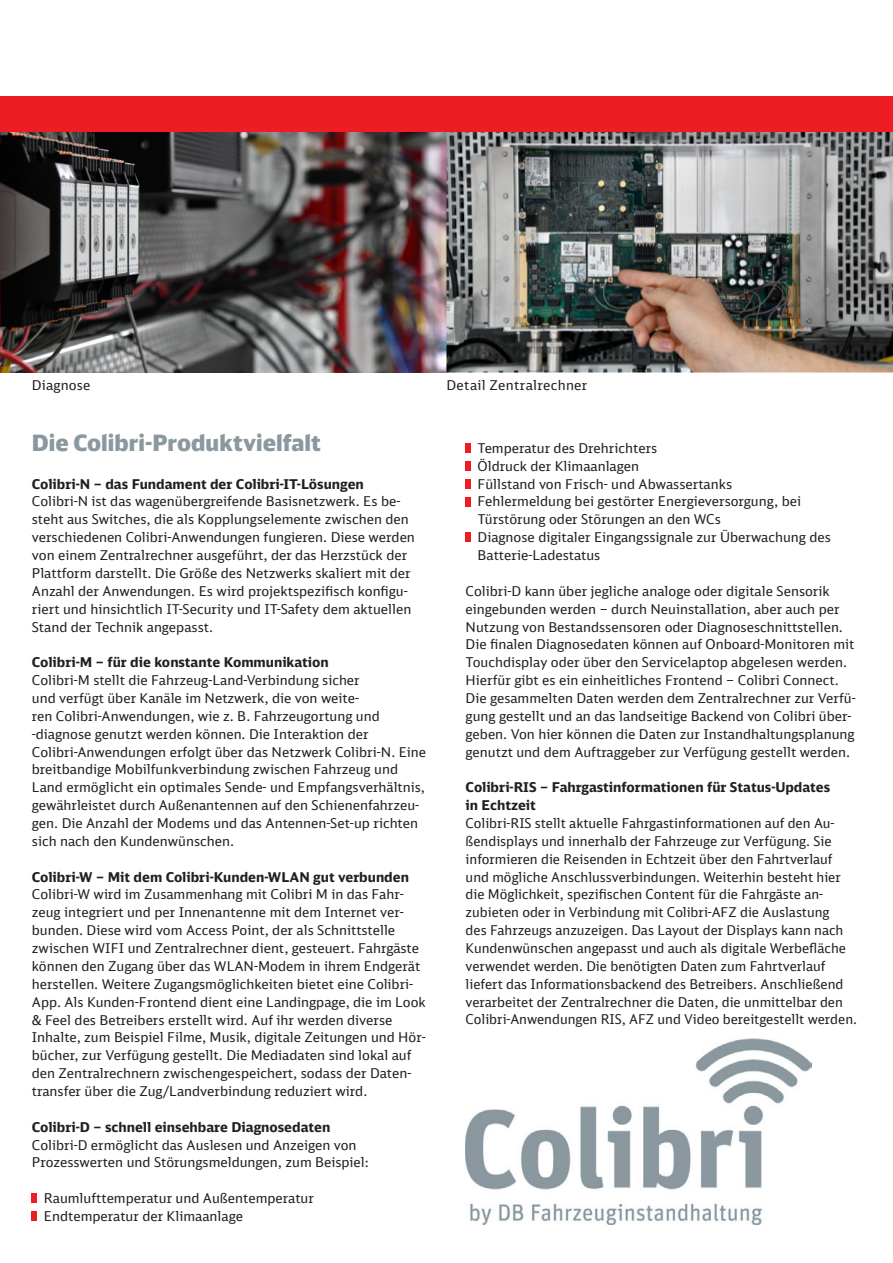
<style>
.page{position:relative;width:893px;height:1263px;background:#fff}
.page>*{position:absolute;margin:0;border:0;box-sizing:border-box;transform-origin:0 0}
.t1{font:900 22.5px "DB Head";letter-spacing:.005em;color:#8b98a0}
.t2{font:13.5px/17.9px "DB Sans";color:#231f20}
.t3{font:700 13.5px/17.9px "DB Sans";color:#231f20}
.t4{font:13.5px "DB Sans";letter-spacing:.025em;color:#231f20}
</style>
<div class="page">
<img style="left:0;top:131px;width:893px;height:241px">
<div style="left:0;top:96px;width:893px;height:35px;background:#ee1d23"></div>
<img style="left:466px;top:1039px;width:345px;height:185px">
<div style="left:32px;top:1193px;width:5px;height:10px;background:#ee1d23"></div>
<div style="left:32px;top:1211px;width:5px;height:10px;background:#ee1d23"></div>
<div style="left:466px;top:443px;width:5px;height:10px;background:#ee1d23"></div>
<div style="left:466px;top:461px;width:5px;height:10px;background:#ee1d23"></div>
<div style="left:466px;top:479px;width:5px;height:10px;background:#ee1d23"></div>
<div style="left:466px;top:497px;width:5px;height:9px;background:#ee1d23"></div>
<div style="left:466px;top:532px;width:5px;height:10px;background:#ee1d23"></div>
<p class="t2" style="left:32px;top:376px;width:60px">Diagnose</p>
<p class="t4" style="left:446px;top:377px;width:142px">Detail Zentralrechner</p>
<h1 class="t1" style="left:32px;top:429px;width:290px">Die Colibri-Produktvielfalt</h1>
<p class="t3" style="left:32px;top:474px;width:333px">Colibri-N – das Fundament der Colibri-IT-Lösungen</p>
<p class="t2" style="left:32px;top:492px;width:385px">Colibri-N ist das wagenübergreifende Basisnetzwerk. Es be&shy;steht aus Switches, die als Kopplungselemente zwischen den verschiedenen Colibri-Anwendungen fungieren. Diese werden von einem Zentralrechner ausgeführt, der das Herzstück der Plattform darstellt. Die Größe des Netzwerks skaliert mit der Anzahl der Anwendungen. Es wird projektspezifisch konfigu&shy;riert und hinsichtlich IT-Security und IT-Safety dem aktuellen Stand der Technik angepasst.</p>
<p class="t3" style="left:32px;top:653px;width:298px">Colibri-M – für die konstante Kommunikation</p>
<p class="t2" style="left:32px;top:671px;width:396px">Colibri-M stellt die Fahrzeug-Land-Verbindung sicher<br>und verfügt über Kanäle im Netzwerk, die von weite-<br>ren Colibri-Anwendungen, wie z. B. Fahrzeugortung und -diagnose genutzt werden können. Die Interaktion der Colibri-Anwendungen erfolgt über das Netzwerk Colibri-N. Eine breitbandige Mobilfunkverbindung zwischen Fahrzeug und Land ermöglicht ein optimales Sende- und Empfangsverhältnis, gewährleistet durch Außenantennen auf den Schienenfahrzeu&shy;gen. Die Anzahl der Modems und das Antennen-Set-up richten sich nach den Kundenwünschen.</p>
<p class="t3" style="left:32px;top:867px;width:379px">Colibri-W – Mit dem Colibri-Kunden-WLAN gut verbunden</p>
<p class="t2" style="left:32px;top:885px;width:396px">Colibri-W wird im Zusammenhang mit Colibri M in das Fahr&shy;zeug integriert und per Innenantenne mit dem Internet ver&shy;bunden. Diese wird vom Access Point, der als Schnittstelle zwischen WIFI und Zentralrechner dient, gesteuert. Fahrgäste können den Zugang über das WLAN-Modem in ihrem Endgerät herstellen. Weitere Zugangsmöglichkeiten bietet eine Colibri-App. Als Kunden-Frontend dient eine Landingpage, die im Look &amp; Feel des Betreibers erstellt wird. Auf ihr werden diverse Inhalte, zum Beispiel Filme, Musik, digitale Zeitungen und Hör&shy;bücher, zur Verfügung gestellt. Die Mediadaten sind lokal auf den Zentralrechnern zwischengespeichert, sodass der Daten&shy;transfer über die Zug/Landverbindung reduziert wird.</p>
<p class="t3" style="left:32px;top:1117px;width:300px">Colibri-D – schnell einsehbare Diagnosedaten</p>
<p class="t2" style="left:32px;top:1135px;width:339px">Colibri-D ermöglicht das Auslesen und Anzeigen von<br>Prozesswerten und Störungsmeldungen, zum Beispiel:</p>
<p class="t2" style="left:44px;top:1189px;width:272px">Raumlufttemperatur und Außentemperatur<br>Endtemperatur der Klimaanlage</p>
<p class="t2" style="left:478px;top:439px;width:355px">Temperatur des Drehrichters<br>Öldruck der Klimaanlagen<br>Füllstand von Frisch- und Abwassertanks<br>Fehlermeldung bei gestörter Energieversorgung, bei Türstörung oder Störungen an den WCs<br>Diagnose digitaler Eingangssignale zur Überwachung des Batterie-Ladestatus</p>
<p class="t2" style="left:466px;top:582px;width:392px">Colibri-D kann über jegliche analoge oder digitale Sensorik eingebunden werden – durch Neuinstallation, aber auch per Nutzung von Bestandssensoren oder Diagnoseschnittstellen.<br>Die finalen Diagnosedaten können auf Onboard-Monitoren mit Touchdisplay oder über den Servicelaptop abgelesen werden.<br>Hierfür gibt es ein einheitliches Frontend – Colibri Connect.<br>Die gesammelten Daten werden dem Zentralrechner zur Verfü&shy;gung gestellt und an das landseitige Backend von Colibri über&shy;geben. Von hier können die Daten zur Instandhaltungsplanung genutzt und dem Auftraggeber zur Verfügung gestellt werden.</p>
<p class="t3" style="left:466px;top:778px;width:366px">Colibri-RIS – Fahrgastinformationen für Status-Updates in Echtzeit</p>
<p class="t2" style="left:466px;top:814px;width:393px">Colibri-RIS stellt aktuelle Fahrgastinformationen auf den Au&shy;ßendisplays und innerhalb der Fahrzeuge zur Verfügung. Sie informieren die Reisenden in Echtzeit über den Fahrtverlauf und mögliche Anschlussverbindungen. Weiterhin besteht hier die Möglichkeit, spezifischen Content für die Fahrgäste an&shy;zubieten oder in Verbindung mit Colibri-AFZ die Auslastung<br>des Fahrzeugs anzuzeigen. Das Layout der Displays kann nach Kundenwünschen angepasst und auch als digitale Werbefläche verwendet werden. Die benötigten Daten zum Fahrtverlauf liefert das Informationsbackend des Betreibers. Anschließend verarbeitet der Zentralrechner die Daten, die unmittelbar den Colibri-Anwendungen RIS, AFZ und Video bereitgestellt werden.</p>
</div>
